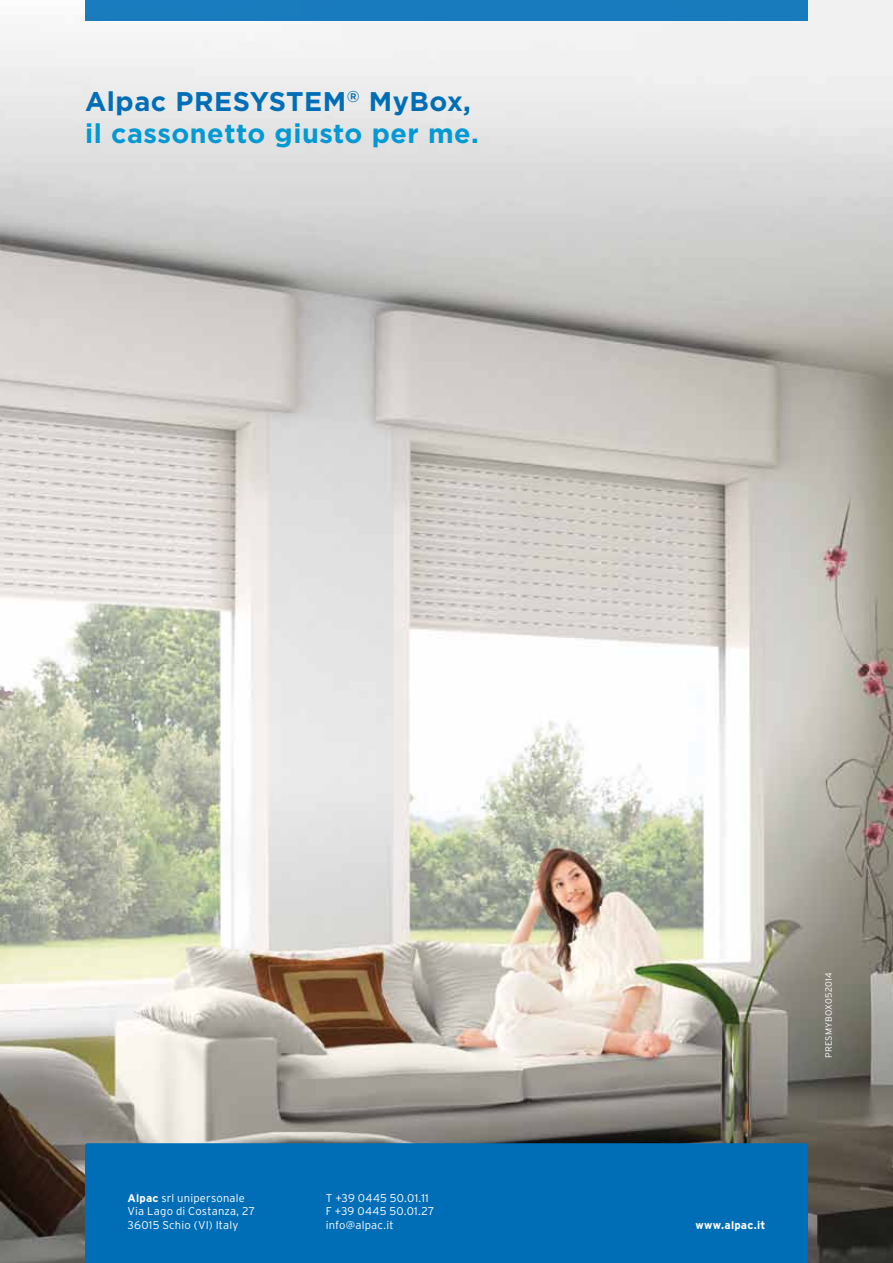
<style>
.page{position:relative;width:893px;height:1263px;background:#fff}
.page>*{position:absolute;margin:0;border:0;box-sizing:border-box;transform-origin:0 0}
.t1{font:700 27px/32.4px "Gotham HTF";letter-spacing:.02em;color:#0099d4}
.t2{font:300 11.25px/13.5px "Interstate";letter-spacing:.015em;color:#fff}
.t3{font:700 11.25px "Interstate";letter-spacing:.02em;color:#fff}
.t4{font:300 9px "Interstate";letter-spacing:.025em;color:#fff}
.s1{color:#006eb7}
.s2{font-weight:700}
</style>
<div class="page">
<img style="left:0;top:0;width:893px;height:1263px">
<div style="left:85px;top:1143px;width:723px;height:120px;background:#006eb7"></div>
<div style="left:85px;top:0;width:723px;height:21px;background:#187bbd"></div>
<h1 class="t1" style="left:85px;top:84px;width:395px"><span class="s1">Alpac PRESYSTEM</span><sup>®</sup> <span class="s1">MyBox, </span>il cassonetto giusto per me.</h1>
<p class="t2" style="left:128px;top:1191px;width:129px"><span class="s2">Alpac</span> srl unipersonale<br>Via Lago di Costanza, 27<br>36015 Schio (VI) Italy</p>
<p class="t2" style="left:326px;top:1191px;width:110px">T +39 0445 50.01.11<br>F +39 0445 50.01.27 info@alpac.it</p>
<p class="t4" style="left:824px;top:1058px;width:88px;rotate:-90deg">PRESMYBOX052014</p>
<p class="t3" style="left:695px;top:1219px;width:71px">www.alpac.it</p>
</div>
